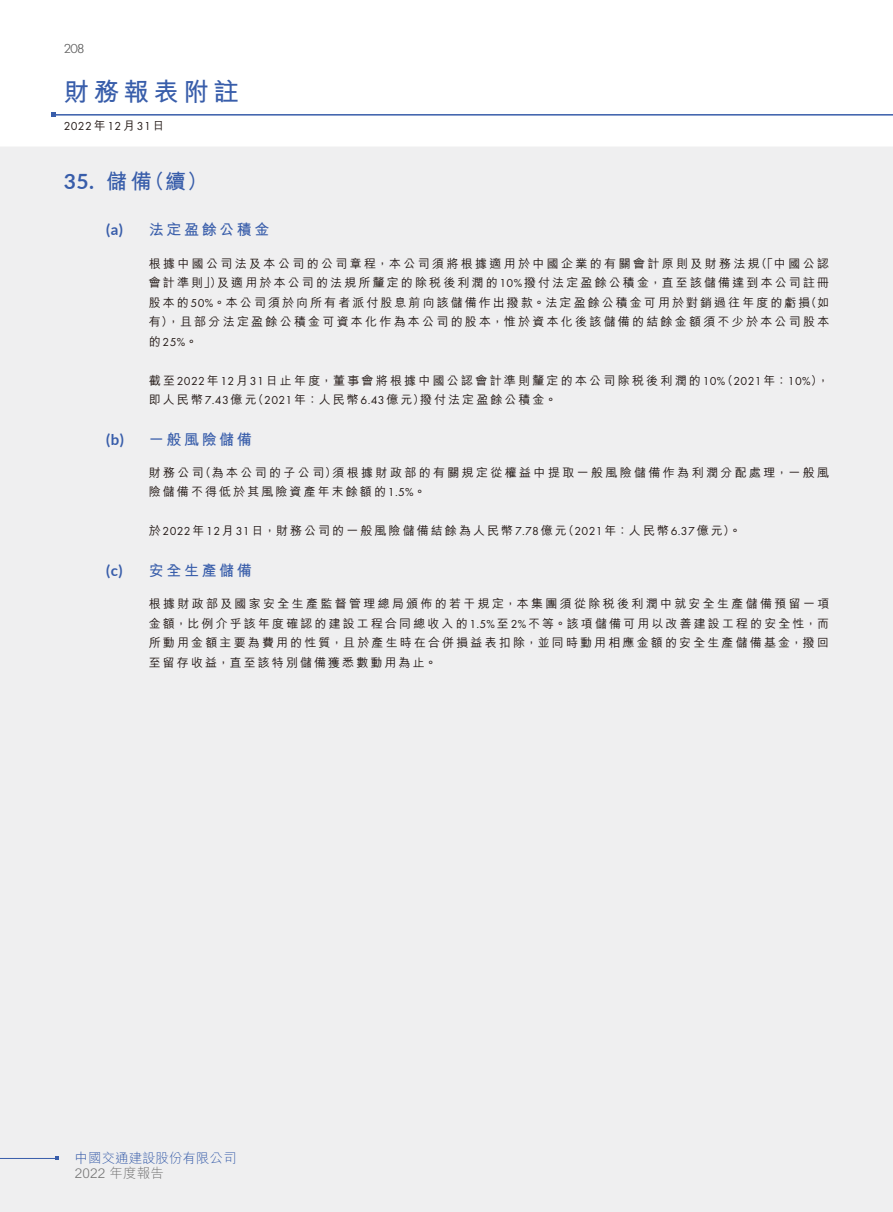
<style>
.page{position:relative;width:893px;height:1212px;background:#fff}
.page>*{position:absolute;margin:0;border:0;box-sizing:border-box;transform-origin:0 0}
.t1{font:700 25.5px "M Hei HK";letter-spacing:.175em;color:#385daa}
.t2{font:700 21px "M Hei HK";color:#385daa}
.t3{font:700 15px "M Hei HK";letter-spacing:.175em;color:#385daa}
.t4{font:300 13.5px "M Hei HK";color:#385daa}
.t5{font:300 13.5px "M Hei HK";letter-spacing:.015em;color:#727272}
.t6{font:300 13.5px "Futura PT";color:#727272}
.t7{font:500 12px/19.5px "M Hei HK";letter-spacing:.185em;color:#231916;text-align:justify}
.t8{font:12px "Futura PT";letter-spacing:.025em;color:#231916}
.s1{font-family:"M Hei HK";font-weight:500}
.s2{font-family:"Lato"}
.s3{font-family:"Futura PT";font-weight:400}
</style>
<div class="page">
<div style="left:0;top:147px;width:893px;height:1065px;background:#efeff0"></div>
<hr style="left:53px;top:114px;width:840px;height:2px;background:#385daa">
<svg style="left:51px;top:113px;width:4px;height:4px"></svg>
<hr style="left:0;top:1158px;width:57px;height:1px;background:#385daa">
<p class="t6" style="left:64px;top:40px;width:22px">208</p>
<h1 class="t1" style="left:64px;top:73px;width:177px">財務報表附註</h1>
<p class="t8" style="left:64px;top:119px;width:102px">2022<span class="s1">年</span>12<span class="s1">月</span>31<span class="s1">日</span></p>
<h2 class="t2" style="left:64px;top:166px;width:145px"><span class="s2">35.</span> 儲備（續）</h2>
<p class="t3" style="left:106px;top:219px;width:165px"><span class="s2">(a)</span> 法定盈餘公積金</p>
<p class="t7" style="left:149px;top:252px;width:682px">根據中國公司法及本公司的公司章程，本公司須將根據適用於中國企業的有關會計原則及財務法規（「中國公認會計準則」）及適用於本公司的法規所釐定的除稅後利潤的<span class="s3">10%</span>撥付法定盈餘公積金，直至該儲備達到本公司註冊股本的<span class="s3">50%</span>。本公司須於向所有者派付股息前向該儲備作出撥款。法定盈餘公積金可用於對銷過往年度的虧損（如有），且部分法定盈餘公積金可資本化作為本公司的股本，惟於資本化後該儲備的結餘金額須不少於本公司股本</p>
<p class="t8" style="left:149px;top:334px;width:50px"><span class="s1">的</span>25%<span class="s1">。</span></p>
<p class="t7" style="left:149px;top:369px;width:682px">截至<span class="s3">2022</span>年<span class="s3">12</span>月<span class="s3">31</span>日止年度，董事會將根據中國公認會計準則釐定的本公司除稅後利潤的<span class="s3">10%</span>（<span class="s3">2021</span>年：<span class="s3">10%</span>），即人民幣<span class="s3">7.43</span>億元（<span class="s3">2021</span>年：人民幣<span class="s3">6.43</span>億元）撥付法定盈餘公積金。</p>
<p class="t3" style="left:106px;top:428px;width:147px"><span class="s2">(b)</span> 一般風險儲備</p>
<p class="t7" style="left:149px;top:462px;width:682px">財務公司（為本公司的子公司）須根據財政部的有關規定從權益中提取一般風險儲備作為利潤分配處理，一般風險儲備不得低於其風險資產年末餘額的<span class="s3">1.5%</span>。</p>
<p class="t7" style="left:149px;top:520px;width:594px">於<span class="s3">2022</span>年<span class="s3">12</span>月<span class="s3">31</span>日，財務公司的一般風險儲備結餘為人民幣<span class="s3">7.78</span>億元（<span class="s3">2021</span>年：人民幣<span class="s3">6.37</span>億元）。</p>
<p class="t3" style="left:106px;top:559px;width:147px"><span class="s2">(c)</span> 安全生產儲備</p>
<p class="t7" style="left:149px;top:593px;width:682px">根據財政部及國家安全生產監督管理總局頒佈的若干規定，本集團須從除稅後利潤中就安全生產儲備預留一項金額，比例介乎該年度確認的建設工程合同總收入的<span class="s3">1.5%</span>至<span class="s3">2%</span>不等。該項儲備可用以改善建設工程的安全性，而所動用金額主要為費用的性質，且於產生時在合併損益表扣除，並同時動用相應金額的安全生產儲備基金，撥回至留存收益，直至該特別儲備獲悉數動用為止。</p>
<p class="t4" style="left:75px;top:1151px;width:163px">中國交通建設股份有限公司</p>
<p class="t5" style="left:75px;top:1166px;width:91px">2022 年度報告</p>
</div>
